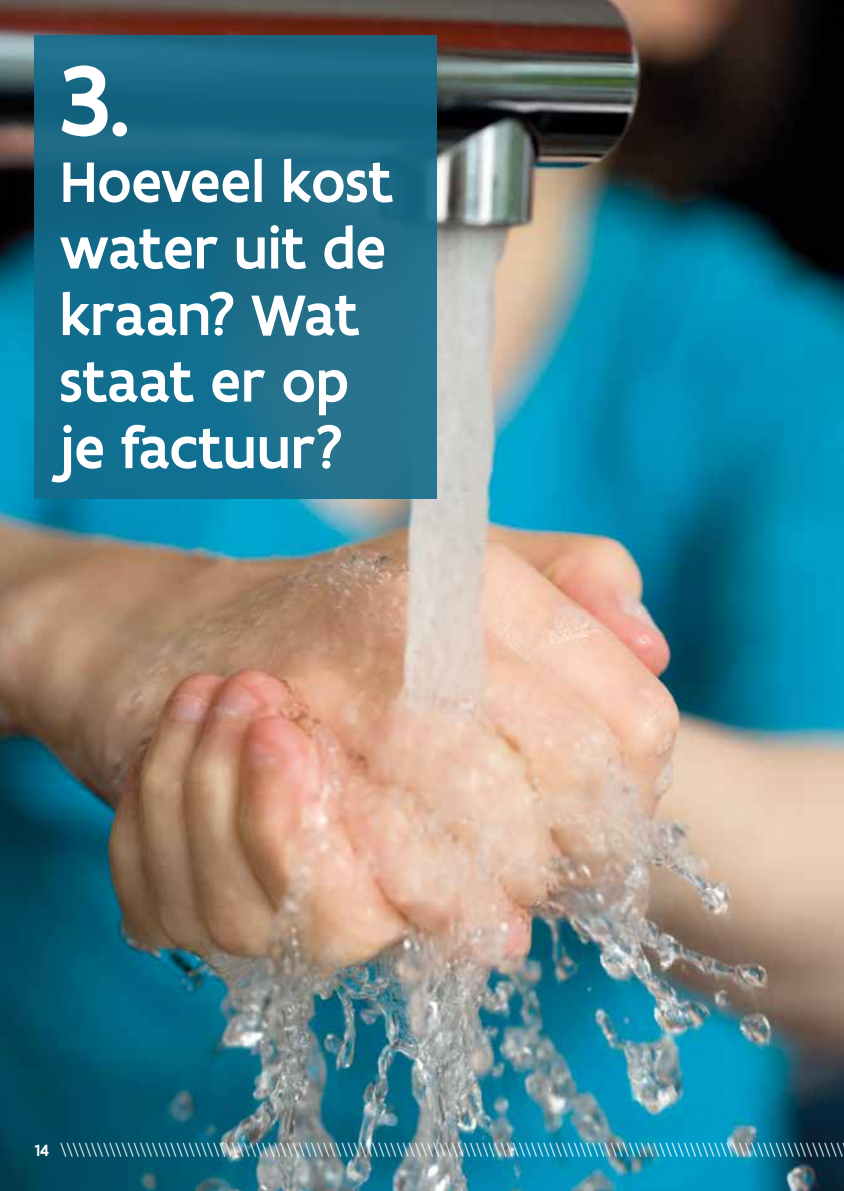
<style>
.page{position:relative;width:844px;height:1191px;background:#fff}
.page>*{position:absolute;margin:0;border:0;box-sizing:border-box;transform-origin:0 0}
.t1{font:500 107.1px "Flanders Art Sans";color:#fff}
.t2{font:500 61.25px/66.5px "Flanders Art Sans";letter-spacing:-.01em;color:#fff}
.t3{font:300 17.5px "Flanders Art Sans";color:#136b8b}
.t4{font:500 17.5px "Flanders Art Sans";color:#fff}
.s1{color:#fff}
</style>
<div class="page">
<img style="left:0;top:0;width:843px;height:1191px">
<div style="left:35px;top:35px;width:402px;height:464px;background:linear-gradient(to right,#106989,#236f89)"></div>
<h1 class="t1" style="left:60px;top:33px;width:73px">3.</h1>
<h1 class="t2" style="left:60px;top:149px;width:335px">Hoeveel kost water uit de kraan? Wat staat er op je factuur?</h1>
<p class="t4" style="left:35px;top:1139px;width:16px">14</p>
<p class="t3" style="left:60px;top:1138px;width:785px">\\\\\\\\\\\\\\\\\\\\\\\\\\\\\\\\\\\\\\\\\\\\\\\\\\\\\\\\\\\\\\\\\\\\\\\\\\\\\\\\\\\\\\\\\\\\\\\\\\\\\\\\\\\\\\\\\\\\\\\\\\\\\\\<span class="s1">\</span></p>
</div>
